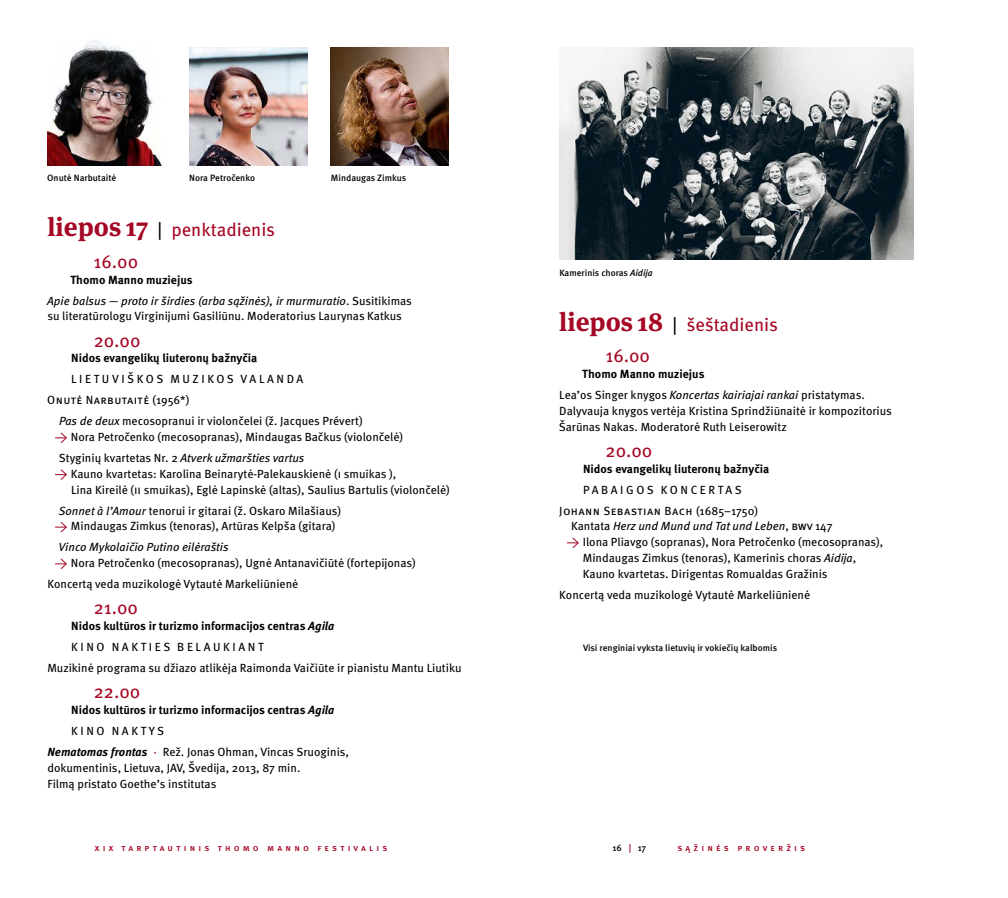
<style>
.page{position:relative;width:1008px;height:898px;background:#fff}
.page>*{position:absolute;margin:0;border:0;box-sizing:border-box;transform-origin:0 0}
.t1{font:18.3px/31.5px "Meta Pro";color:#a50724}
.t2{font:11.85px/15.8px "Meta Pro";color:#000}
.t3{font:700 11.85px "Meta Pro";color:#000}
.t4{font:italic 11.85px/21px "Meta Pro";color:#000}
.t5{font:11.85px/21px "Meta Pro";letter-spacing:.21em;color:#000}
.t6{font:11.85px/21px "Meta Pro";letter-spacing:.035em;color:#000}
.t7{font:11.85px "Meta Pro";letter-spacing:.22em;color:#000}
.t8{font:500 9.15px "Meta Pro";color:#000}
.t9{font:500 9.15px "Meta Pro";letter-spacing:.345em;color:#a50724}
.s1{font-family:"Meta Serif Pro";font-weight:700;font-size:26.25px}
.s2{color:#000}
.s3{font-weight:700;font-style:normal}
.s4{font-style:normal}
.s5{font-style:italic}
.s6{font-weight:700;font-style:italic}
.s7{color:#a50724}
.s8{font-weight:700}
</style>
<div class="page">
<svg style="left:55px;top:432px;width:12px;height:11px"></svg>
<svg style="left:55px;top:469px;width:12px;height:11px"></svg>
<svg style="left:55px;top:521px;width:12px;height:12px"></svg>
<svg style="left:55px;top:558px;width:12px;height:12px"></svg>
<svg style="left:567px;top:537px;width:12px;height:12px"></svg>
<img style="left:559px;top:47px;width:355px;height:213px">
<img style="left:47px;top:40px;width:115px;height:125px">
<img style="left:189px;top:47px;width:118px;height:118px">
<img style="left:331px;top:47px;width:118px;height:118px">
<p class="t8" style="left:47px;top:172px;width:71px">Onutė Narbutaitė</p>
<p class="t8" style="left:189px;top:172px;width:67px">Nora Petročenko</p>
<p class="t8" style="left:331px;top:172px;width:77px">Mindaugas Zimkus</p>
<h1 class="t1" style="left:94px;top:215px;width:183px;text-indent:-46px"><span class="s1">liepos 17</span> <span class="s2">|</span> penktadienis<br>16.00</h1>
<p class="t4" style="left:47px;top:269px;width:366px;text-indent:23px"><span class="s3">Thomo Manno muziejus<br></span>Apie balsus — proto ir širdies (arba sąžinės), ir murmuratio<span class="s4">. Susitikimas</span></p>
<p class="t2" style="left:47px;top:309px;width:356px">su literatūrologu Virginijumi Gasiliūnu. Moderatorius Laurynas Katkus</p>
<h1 class="t1" style="left:94px;top:325px;width:48px">20.00</h1>
<p class="t3" style="left:71px;top:351px;width:188px">Nidos evangelikų liuteronų bažnyčia</p>
<p class="t5" style="left:47px;top:369px;width:258px;text-indent:24px">LIETUVIŠKOS MUZIKOS VALANDA<br>Onutė Narbutaitė (1956*)</p>
<p class="t2" style="left:71px;top:414px;width:334px;text-indent:-12px"><span class="s5">Pas de deux</span> mecosopranui ir violončelei (ž. Jacques Prévert)<br>Nora Petročenko (mecosopranas), Mindaugas Bačkus (violončelė)</p>
<p class="t2" style="left:71px;top:450px;width:380px;text-indent:-12px">Styginių kvartetas Nr. 2 <span class="s5">Atverk užmaršties vartus<br></span>Kauno kvartetas: Karolina Beinarytė-Palekauskienė (I smuikas ),<br>Lina Kireilė (II smuikas), Eglė Lapinskė (altas), Saulius Bartulis (violončelė)</p>
<p class="t2" style="left:59px;top:503px;width:284px;text-align:center"><span class="s5">Sonnet à l’Amour</span> tenorui ir gitarai (ž. Oskaro Milašiaus)<br>Mindaugas Zimkus (tenoras), Artūras Kelpša (gitara)</p>
<p class="t4" style="left:59px;top:537px;width:172px">Vinco Mykolaičio Putino eilėraštis</p>
<p class="t2" style="left:47px;top:553px;width:370px;line-height:21px;text-indent:23px">Nora Petročenko (mecosopranas), Ugnė Antanavičiūtė (fortepijonas)<br>Koncertą veda muzikologė Vytautė Markeliūnienė</p>
<h1 class="t1" style="left:94px;top:593px;width:46px">21.00</h1>
<p class="t3" style="left:71px;top:618px;width:265px">Nidos kultūros ir turizmo informacijos centras <span class="s5">Agila</span></p>
<p class="t7" style="left:71px;top:639px;width:194px">KINO NAKTIES BELAUKIANT</p>
<p class="t2" style="left:47px;top:660px;width:416px">Muzikinė programa su džiazo atlikėja Raimonda Vaičiūte ir pianistu Mantu Liutiku</p>
<h1 class="t1" style="left:94px;top:677px;width:48px">22.00</h1>
<p class="t3" style="left:71px;top:702px;width:265px">Nidos kultūros ir turizmo informacijos centras <span class="s5">Agila</span></p>
<p class="t7" style="left:71px;top:723px;width:95px">KINO NAKTYS</p>
<p class="t2" style="left:47px;top:744px;width:303px"><span class="s6">Nematomas frontas</span> <span class="s7">∧</span> Rež. Jonas Ohman, Vincas Sruoginis,</p>
<p class="t2" style="left:47px;top:760px;width:255px">dokumentinis, Lietuva, JAV, Švedija, 2013, 87 min.<br>Filmą pristato Goethe’s institutas</p>
<p class="t8" style="left:559px;top:267px;width:95px">Kamerinis choras <span class="s5">Aidija</span></p>
<h1 class="t1" style="left:605px;top:309px;width:174px;text-indent:-46px"><span class="s1">liepos 18</span> <span class="s2">|</span> šeštadienis<br>16.00</h1>
<p class="t2" style="left:559px;top:364px;width:307px;line-height:21px;text-indent:23px"><span class="s8">Thomo Manno muziejus<br></span>Lea’os Singer knygos <span class="s5">Koncertas kairiajai rankai</span> pristatymas.</p>
<p class="t2" style="left:559px;top:403px;width:335px">Dalyvauja knygos vertėja Kristina Sprindžiūnaitė ir kompozitorius<br>Šarūnas Nakas. Moderatorė Ruth Leiserowitz</p>
<h1 class="t1" style="left:606px;top:435px;width:48px">20.00</h1>
<p class="t3" style="left:583px;top:461px;width:188px">Nidos evangelikų liuteronų bažnyčia</p>
<p class="t6" style="left:559px;top:479px;width:200px;text-indent:24px">PABAIGOS KONCERTAS<br>Johann Sebastian Bach (1685–1750)</p>
<p class="t2" style="left:583px;top:519px;width:302px;text-indent:-12px">Kantata <span class="s5">Herz und Mund und Tat und Leben</span>, BWV 147<br>Ilona Pliavgo (sopranas), Nora Petročenko (mecosopranas), Mindaugas Zimkus (tenoras), Kamerinis choras <span class="s5">Aidija</span>, Kauno kvartetas. Dirigentas Romualdas Gražinis</p>
<p class="t2" style="left:559px;top:587px;width:252px">Koncertą veda muzikologė Vytautė Markeliūnienė</p>
<p class="t8" style="left:583px;top:642px;width:196px">Visi renginiai vyksta lietuvių ir vokiečių kalbomis</p>
<p class="t9" style="left:95px;top:842px;width:14px">X Ix</p>
<p class="t9" style="left:121px;top:842px;width:268px">tarptautinis Thomo M anno festivalis</p>
<p class="t8" style="left:613px;top:842px;width:35px">16 <span class="s7">|</span> 17</p>
<p class="t9" style="left:677px;top:842px;width:129px">sąžinės proveržis</p>
</div>
